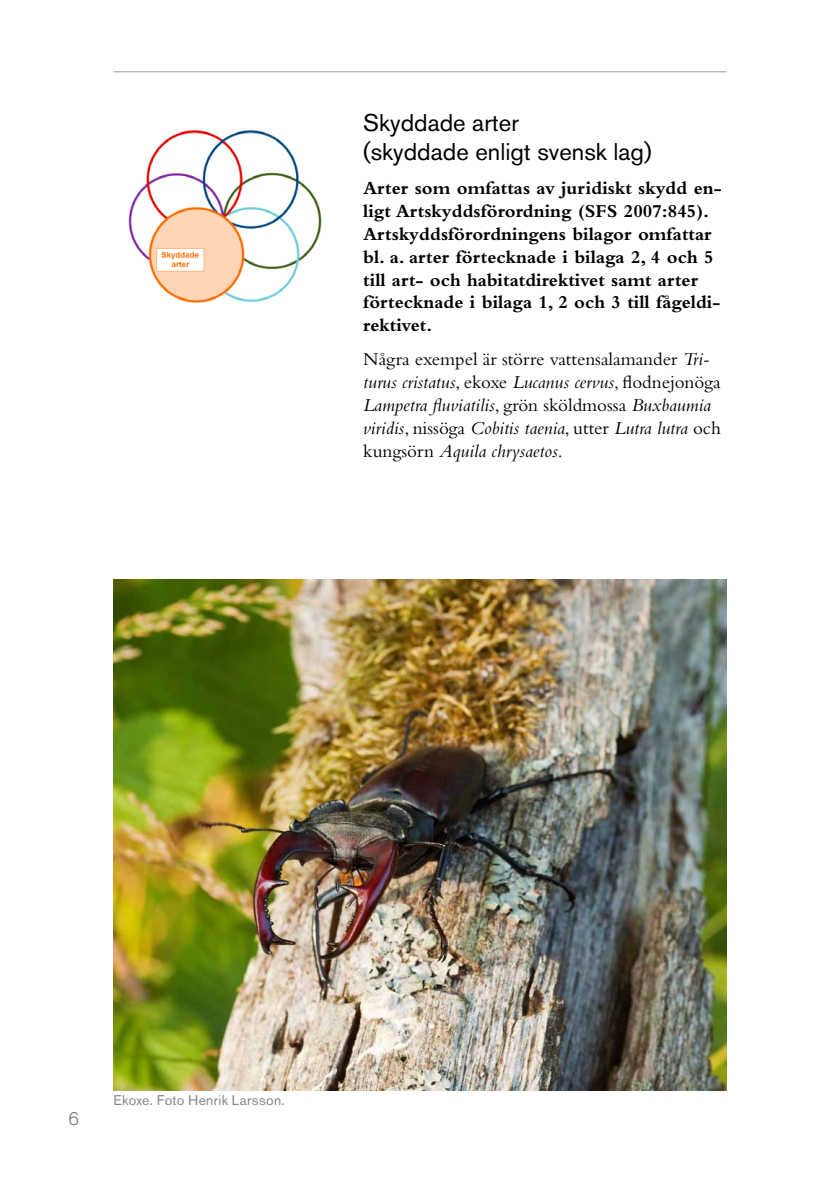
<style>
.page{position:relative;width:840px;height:1191px;background:#fff}
.page>*{position:absolute;margin:0;border:0;box-sizing:border-box;transform-origin:0 0}
.t1{font:24px/28.8px "Akzidenz Grotesk Std";color:#000}
.t2{font:700 19px/22.8px "Bembo Std";color:#000}
.t3{font:italic 19px/22.8px "Bembo Std";color:#000}
.t4{font:300 18px "Akzidenz Grotesk Std";color:#706f6f}
.t5{font:14px "Akzidenz Grotesk Std";letter-spacing:.02em;color:#878787}
.s1{font-style:normal}
</style>
<div class="page">
<hr style="left:113px;top:71px;width:613px;height:1px;background:#9d9d9c">
<img style="left:128px;top:129px;width:194px;height:174px">
<img style="left:113px;top:580px;width:613px;height:510px">
<p class="t1" style="left:363px;top:108px;width:290px">Skyddade arter<br>(skyddade enligt svensk lag)</p>
<p class="t2" style="left:363px;top:177px;width:360px">Arter som omfattas av juridiskt skydd en&shy;ligt Artskyddsförordning (SFS 2007:845).<br>Artskyddsförordningens bilagor omfattar bl. a. arter förtecknade i bilaga 2, 4 och 5 till art- och habitatdirektivet samt arter förtecknade i bilaga 1, 2 och 3 till fågeldi&shy;rektivet.</p>
<p class="t3" style="left:363px;top:348px;width:359px"><span class="s1">Några exempel är större vattensalamander</span> Tri&shy;turus cristatus<span class="s1">, ekoxe</span> Lucanus cervus<span class="s1">, flodnejonöga </span>Lampetra fluviatilis<span class="s1">, grön sköldmossa</span> Buxbaumia viridis<span class="s1">, nissöga</span> Cobitis taenia<span class="s1">, utter</span> Lutra lutra <span class="s1">och kungsörn</span> Aquila chrysaetos<span class="s1">.</span></p>
<p class="t4" style="left:68px;top:1108px;width:12px">6</p>
<p class="t5" style="left:113px;top:1091px;width:173px">Ekoxe. Foto Henrik Larsson.</p>
</div>
